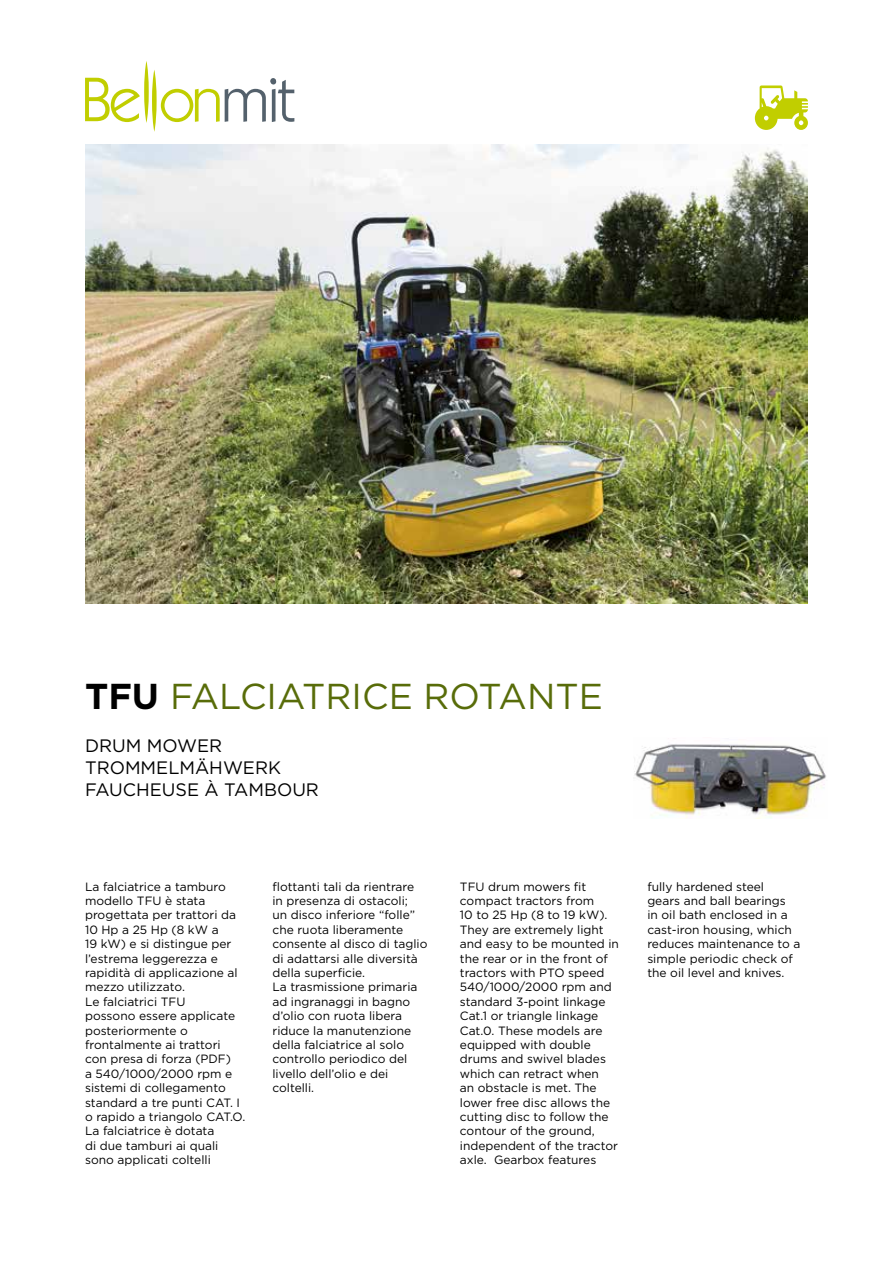
<style>
.page{position:relative;width:893px;height:1263px;background:#fff}
.page>*{position:absolute;margin:0;border:0;box-sizing:border-box;transform-origin:0 0}
.t1{font:36px "Gotham";color:#586c09}
.t2{font:18px/21.6px "Gotham";color:#000}
.t3{font:12px/14.4px "Gotham";color:#000}
.s1{font-weight:700;color:#000}
</style>
<div class="page">
<img style="left:634px;top:744px;width:192px;height:74px">
<img style="left:85px;top:145px;width:723px;height:459px">
<svg style="left:144px;top:61px;width:5px;height:62px"></svg>
<svg style="left:152px;top:70px;width:5px;height:62px"></svg>
<svg style="left:85px;top:78px;width:55px;height:44px"></svg>
<svg style="left:161px;top:78px;width:133px;height:44px"></svg>
<svg style="left:755px;top:85px;width:53px;height:45px"></svg>
<h1 class="t1" style="left:85px;top:673px;width:519px"><span class="s1">TFU</span> FALCIATRICE ROTANTE</h1>
<h2 class="t2" style="left:85px;top:735px;width:235px">DRUM MOWER<br>TROMMELMÄHWERK<br>FAUCHEUSE À TAMBOUR</h2>
<p class="t3" style="left:85px;top:879px;width:162px">La falciatrice a tamburo modello TFU è stata progettata per trattori da<br>10 Hp a 25 Hp (8 kW a<br>19 kW) e si distingue per l’estrema leggerezza e rapidità di applicazione al mezzo utilizzato.<br>Le falciatrici TFU<br>possono essere applicate posteriormente o frontalmente ai trattori con presa di forza (PDF)<br>a 540/1000/2000 rpm e sistemi di collegamento standard a tre punti CAT. I o rapido a triangolo CAT.O.<br>La falciatrice è dotata<br>di due tamburi ai quali sono applicati coltelli</p>
<p class="t3" style="left:272px;top:879px;width:157px">flottanti tali da rientrare in presenza di ostacoli;<br>un disco inferiore “folle” che ruota liberamente consente al disco di taglio di adattarsi alle diversità della superficie.<br>La trasmissione primaria ad ingranaggi in bagno d’olio con ruota libera riduce la manutenzione della falciatrice al solo controllo periodico del livello dell’olio e dei coltelli.</p>
<p class="t3" style="left:460px;top:879px;width:160px">TFU drum mowers fit compact tractors from<br>10 to 25 Hp (8 to 19 kW).<br>They are extremely light and easy to be mounted in the rear or in the front of tractors with PTO speed<br>540/1000/2000 rpm and standard 3-point linkage<br>Cat.1 or triangle linkage<br>Cat.0. These models are equipped with double drums and swivel blades which can retract when<br>an obstacle is met. The lower free disc allows the cutting disc to follow the contour of the ground, independent of the tractor axle. Gearbox features</p>
<p class="t3" style="left:647px;top:879px;width:155px">fully hardened steel<br>gears and ball bearings<br>in oil bath enclosed in a cast-iron housing, which reduces maintenance to a simple periodic check of the oil level and knives.</p>
</div>
